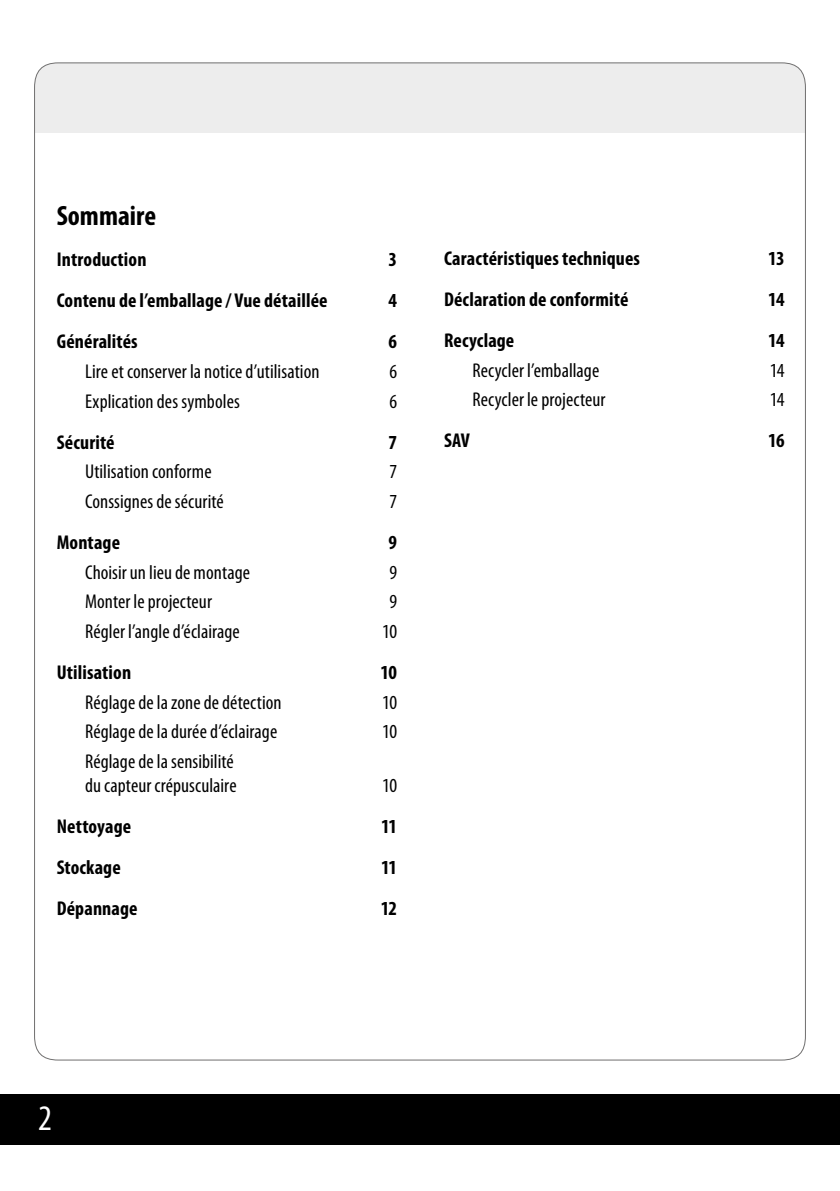
<style>
.page{position:relative;width:840px;height:1191px;background:#fff}
.page>*{position:absolute;margin:0;border:0;box-sizing:border-box;transform-origin:0 0}
.t1{font:condensed 36px "Myriad Pro";color:#fff}
.t2{font:700 condensed 28px "Myriad Pro";color:#000}
.t3{font:condensed 20px/24px "Myriad Pro";letter-spacing:.005em;color:#000}
.t4{font:700 condensed 20px "Myriad Pro";letter-spacing:.005em;color:#000}
</style>
<div class="page">
<div style="left:35px;top:63px;width:770px;height:70px;background:#ededed"></div>
<div style="left:0;top:1094px;width:839px;height:50px;background:#000"></div>
<h2 class="t2" style="left:57px;top:198px;width:101px">Sommaire</h2>
<p class="t4" style="left:57px;top:247px;width:91px">Introduction</p>
<p class="t4" style="left:388px;top:247px;width:10px">3</p>
<p class="t4" style="left:57px;top:288px;width:272px">Contenu de l’emballage / Vue détaillée</p>
<p class="t4" style="left:388px;top:288px;width:10px">4</p>
<p class="t4" style="left:57px;top:329px;width:82px">Généralités</p>
<p class="t4" style="left:388px;top:329px;width:10px">6</p>
<p class="t3" style="left:85px;top:359px;width:236px">Lire et conserver la notice d’utilisation</p>
<p class="t3" style="left:389px;top:359px;width:9px">6</p>
<p class="t3" style="left:85px;top:389px;width:156px">Explication des symboles</p>
<p class="t3" style="left:389px;top:389px;width:9px">6</p>
<p class="t4" style="left:57px;top:429px;width:59px">Sécurité</p>
<p class="t4" style="left:388px;top:429px;width:10px">7</p>
<p class="t3" style="left:85px;top:459px;width:128px">Utilisation conforme</p>
<p class="t3" style="left:389px;top:459px;width:9px">7</p>
<p class="t3" style="left:85px;top:489px;width:140px">Conssignes de sécurité</p>
<p class="t3" style="left:389px;top:489px;width:9px">7</p>
<p class="t4" style="left:57px;top:530px;width:65px">Montage</p>
<p class="t4" style="left:388px;top:530px;width:10px">9</p>
<p class="t3" style="left:85px;top:560px;width:166px">Choisir un lieu de montage</p>
<p class="t3" style="left:389px;top:560px;width:9px">9</p>
<p class="t3" style="left:85px;top:589px;width:128px">Monter le projecteur</p>
<p class="t3" style="left:389px;top:589px;width:9px">9</p>
<p class="t3" style="left:85px;top:619px;width:156px">Régler l’angle d’éclairage</p>
<p class="t3" style="left:382px;top:619px;width:16px">10</p>
<p class="t4" style="left:57px;top:660px;width:76px">Utilisation</p>
<p class="t4" style="left:380px;top:660px;width:18px">10</p>
<p class="t3" style="left:85px;top:690px;width:198px">Réglage de la zone de détection</p>
<p class="t3" style="left:382px;top:690px;width:16px">10</p>
<p class="t3" style="left:85px;top:719px;width:193px">Réglage de la durée d’éclairage</p>
<p class="t3" style="left:382px;top:719px;width:16px">10</p>
<p class="t3" style="left:85px;top:749px;width:153px">Réglage de la sensibilité du capteur crépusculaire</p>
<p class="t3" style="left:382px;top:773px;width:16px">10</p>
<p class="t4" style="left:57px;top:814px;width:76px">Nettoyage</p>
<p class="t4" style="left:381px;top:814px;width:18px">11</p>
<p class="t4" style="left:57px;top:855px;width:65px">Stockage</p>
<p class="t4" style="left:381px;top:855px;width:18px">11</p>
<p class="t4" style="left:57px;top:896px;width:82px">Dépannage</p>
<p class="t4" style="left:380px;top:896px;width:18px">12</p>
<p class="t4" style="left:444px;top:246px;width:197px">Caractéristiques techniques</p>
<p class="t4" style="left:767px;top:246px;width:18px">13</p>
<p class="t4" style="left:444px;top:287px;width:186px">Déclaration de conformité</p>
<p class="t4" style="left:767px;top:287px;width:18px">14</p>
<p class="t4" style="left:444px;top:328px;width:72px">Recyclage</p>
<p class="t4" style="left:767px;top:328px;width:18px">14</p>
<p class="t3" style="left:472px;top:358px;width:128px">Recycler l’emballage</p>
<p class="t3" style="left:769px;top:358px;width:16px">14</p>
<p class="t3" style="left:472px;top:387px;width:134px">Recycler le projecteur</p>
<p class="t3" style="left:769px;top:387px;width:16px">14</p>
<p class="t4" style="left:444px;top:428px;width:27px">SAV</p>
<p class="t4" style="left:767px;top:428px;width:18px">16</p>
<h1 class="t1" style="left:38px;top:1095px;width:15px">2</h1>
</div>
